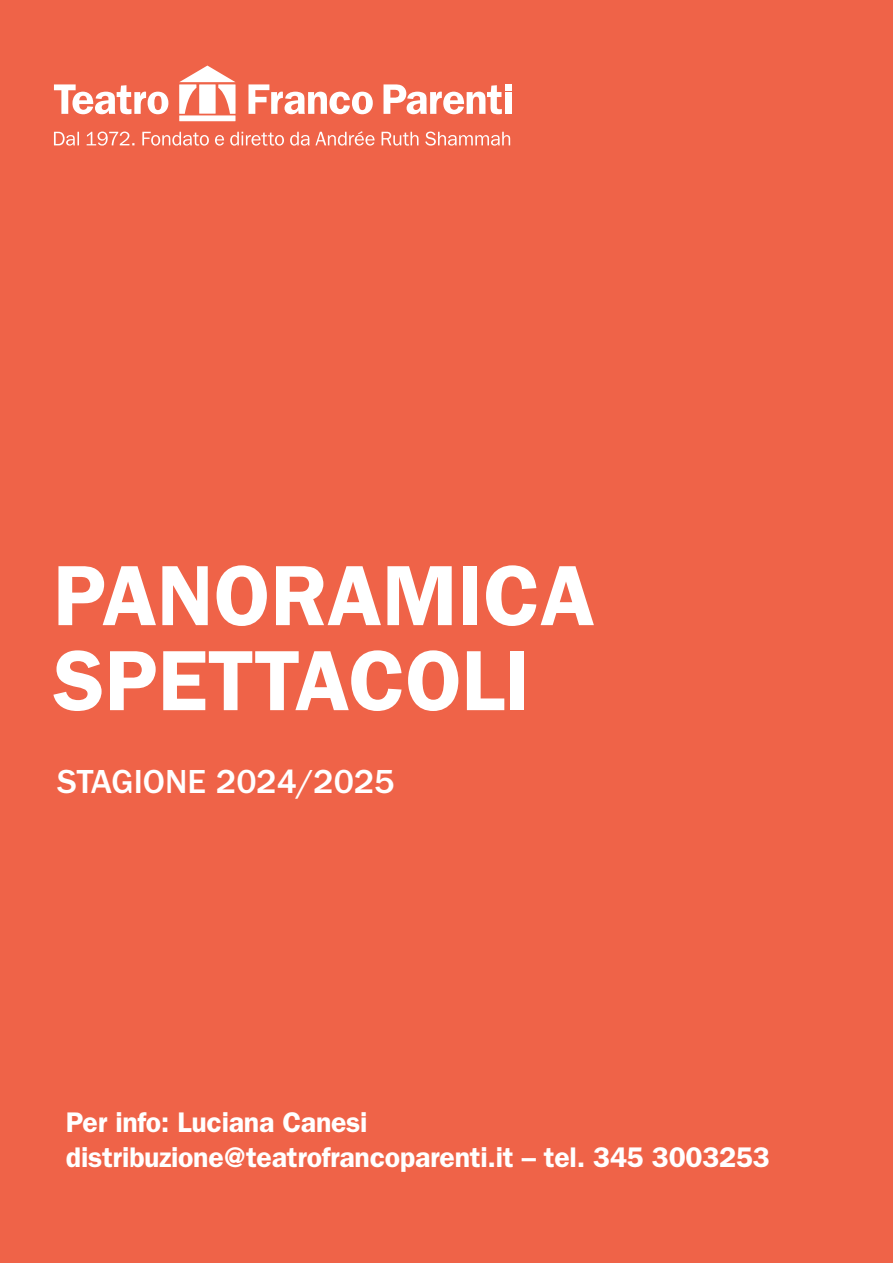
<style>
.page{position:relative;width:893px;height:1263px;background:#fff}
.page>*{position:absolute;margin:0;border:0;box-sizing:border-box;transform-origin:0 0}
.t1{font:600 85.8px/85.1px "ITC Franklin Gothic Std";color:#fff}
.t2{font:500 34.5px "ITC Franklin Gothic Std";color:#fff}
.t3{font:600 28.5px/34.2px "ITC Franklin Gothic Std";letter-spacing:-.01em;color:#fff}
</style>
<div class="page">
<div style="left:0;top:0;width:892px;height:1263px;background:#ef6348"></div>
<div style="left:179px;top:115px;width:56px;height:6px;background:#fff"></div>
<svg style="left:54px;top:66px;width:457px;height:48px"></svg>
<svg style="left:54px;top:131px;width:456px;height:15px"></svg>
<h1 class="t1" style="left:53px;top:553px;width:543px">PANORAMICA<br>SPETTACOLI</h1>
<p class="t2" style="left:57px;top:762px;width:339px">STAGIONE 2024/2025</p>
<p class="t3" style="left:66px;top:1105px;width:705px">Per info: Luciana Canesi distribuzione@teatrofrancoparenti.it – tel. 345 3003253</p>
</div>
